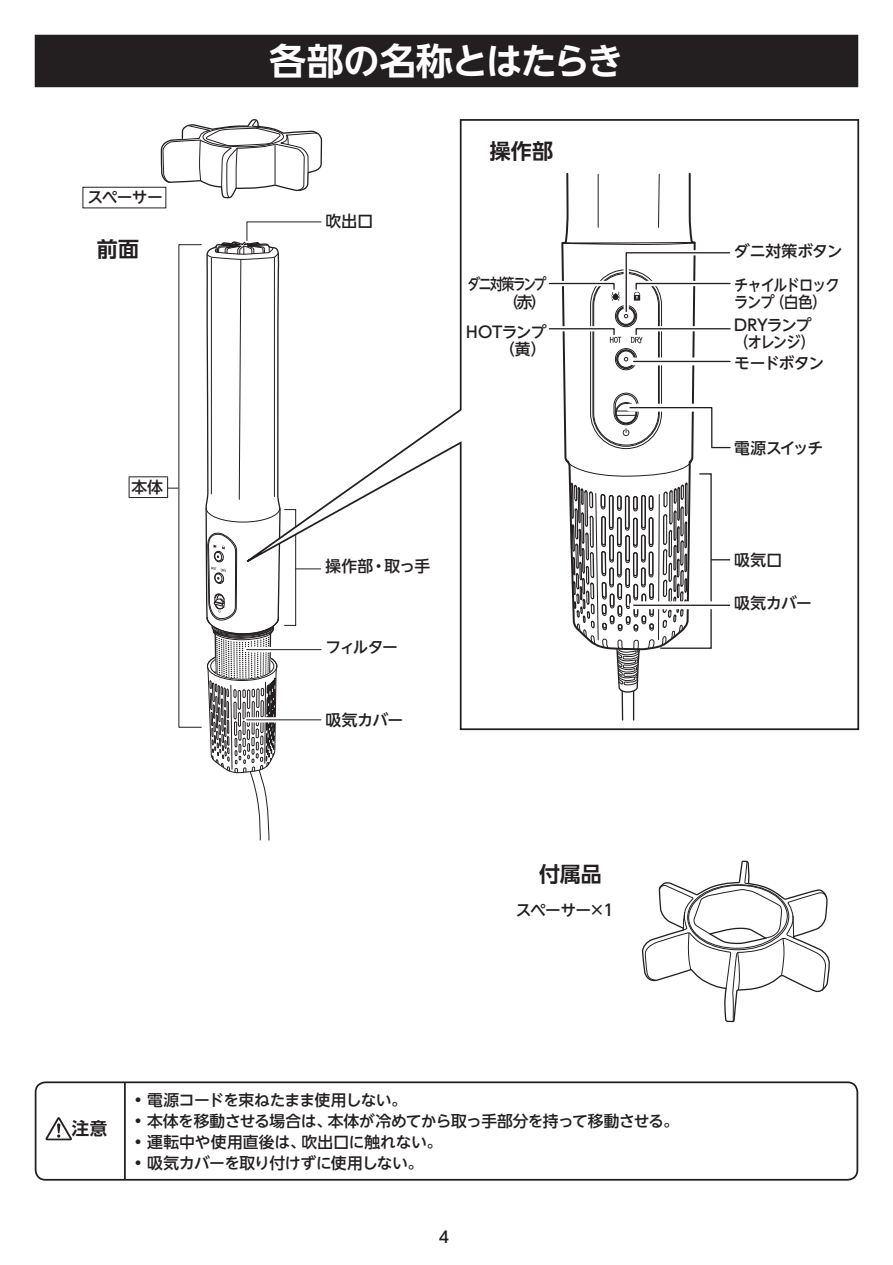
<style>
.page{position:relative;width:893px;height:1265px;background:#fff}
.page>*{position:absolute;margin:0;border:0;box-sizing:border-box;transform-origin:0 0}
.t1{font:36.75px "UD Shin Go NT Pro De Bold 90 msp RKSJ H";letter-spacing:-.035em;color:#fff}
.t2{font:21px "UD Shin Go NT Pro De Bold 90 msp RKSJ H";color:#231f20}
.t3{font:17.5px "UD Shin Go NT Pro De Bold 90 msp RKSJ H";color:#231f20}
.t4{font:15.75px/17.5px "UD Shin Go NT Pro Medium 90 msp RKSJ H";letter-spacing:-.035em;color:#231f20;text-align:right}
.t5{font:15.75px "UD Shin Go NT Pro Medium 90 msp RKSJ H";letter-spacing:.005em;color:#231f20}
.t6{font:15.75px/33.9px "UD Shin Go NT Pro Medium 90 msp RKSJ H";letter-spacing:-.055em;color:#231f20}
.t7{font:15.75px/22.6px "UD Shin Go NT Pro Medium 90 msp RKSJ H";letter-spacing:-.055em;color:#231f20;scale:.9 1}
.t8{font:15.75px/17.5px "UD Shin Go NT Pro Medium 90 msp RKSJ H";letter-spacing:-.11em;color:#231f20;text-align:right;scale:.8 1}
.t9{font:15.75px "UD Shin Go NT Pro Medium 90 msp RKSJ H";letter-spacing:-.035em;color:#231f20;scale:.9 1}
</style>
<div class="page">
<svg style="left:160px;top:124px;width:60px;height:76px"></svg>
<svg style="left:205px;top:244px;width:71px;height:597px"></svg>
<svg style="left:220px;top:119px;width:640px;height:612px"></svg>
<hr style="left:124px;top:1082px;width:2px;height:98px;background:#231f20">
<svg style="left:46px;top:1117px;width:26px;height:23px"></svg>
<div style="left:35px;top:1081px;width:823px;height:100px;border:2px solid #231f20;border-radius:10px"></div>
<div style="left:35px;top:35px;width:823px;height:52px;background:#231f20"></div>
<hr style="left:129px;top:476px;width:39px;height:1px;background:#231f20">
<svg style="left:129px;top:477px;width:1px;height:20px"></svg>
<svg style="left:167px;top:477px;width:11px;height:20px"></svg>
<hr style="left:129px;top:497px;width:39px;height:1px;background:#231f20">
<svg style="left:547px;top:172px;width:282px;height:850px"></svg>
<div style="left:83px;top:187px;width:83px;height:21px;background:#fff"></div>
<div style="left:82px;top:187px;width:84px;height:21px;border:1px solid #231f20"></div>
<p class="t4" style="left:88px;top:191px;width:77px">スペーサー</p>
<h2 class="t2" style="left:97px;top:241px;width:44px">前面</h2>
<p class="t4" style="left:132px;top:481px;width:33px">本体</p>
<h1 class="t1" style="left:269px;top:47px;width:356px">各部の名称とはたらき</h1>
<p class="t4" style="left:326px;top:215px;width:49px">吹出口</p>
<h2 class="t2" style="left:490px;top:143px;width:65px">操作部</h2>
<p class="t8" style="left:468px;top:278px;width:100px">ダニ対策ランプ（赤）</p>
<p class="t4" style="left:466px;top:325px;width:82px">HOTランプ（黄）</p>
<p class="t4" style="left:326px;top:560px;width:106px">操作部・取っ手</p>
<p class="t4" style="left:326px;top:641px;width:74px">フィルター</p>
<p class="t4" style="left:326px;top:713px;width:79px">吸気カバー</p>
<h2 class="t2" style="left:539px;top:866px;width:64px">付属品</h2>
<p class="t4" style="left:516px;top:904px;width:99px">スペーサー×1</p>
<p class="t6" style="left:734px;top:236px;width:110px">ダニ対策ボタンチャイルドロック</p>
<p class="t7" style="left:734px;top:293px;width:104px">ランプ（白色）<br>DRYランプ</p>
<p class="t9" style="left:734px;top:336px;width:91px">（オレンジ）</p>
<p class="t4" style="left:734px;top:357px;width:92px">モードボタン</p>
<p class="t4" style="left:734px;top:441px;width:91px">電源スイッチ</p>
<p class="t4" style="left:734px;top:553px;width:49px">吸気口</p>
<p class="t4" style="left:734px;top:597px;width:79px">吸気カバー</p>
<p class="t3" style="left:72px;top:1122px;width:37px">注意</p>
<p class="t4" style="left:135px;top:1093px;width:274px">• 電源コードを束ねたまま使用しない。</p>
<p class="t4" style="left:135px;top:1114px;width:545px">• 本体を移動させる場合は、本体が冷めてから取っ手部分を持って移動させる。</p>
<p class="t5" style="left:135px;top:1136px;width:309px">• 運転中や使用直後は、吹出口に触れない。</p>
<p class="t4" style="left:135px;top:1156px;width:290px">• 吸気カバーを取り付けずに使用しない。</p>
<p class="t4" style="left:439px;top:1231px;width:12px">4</p>
</div>
